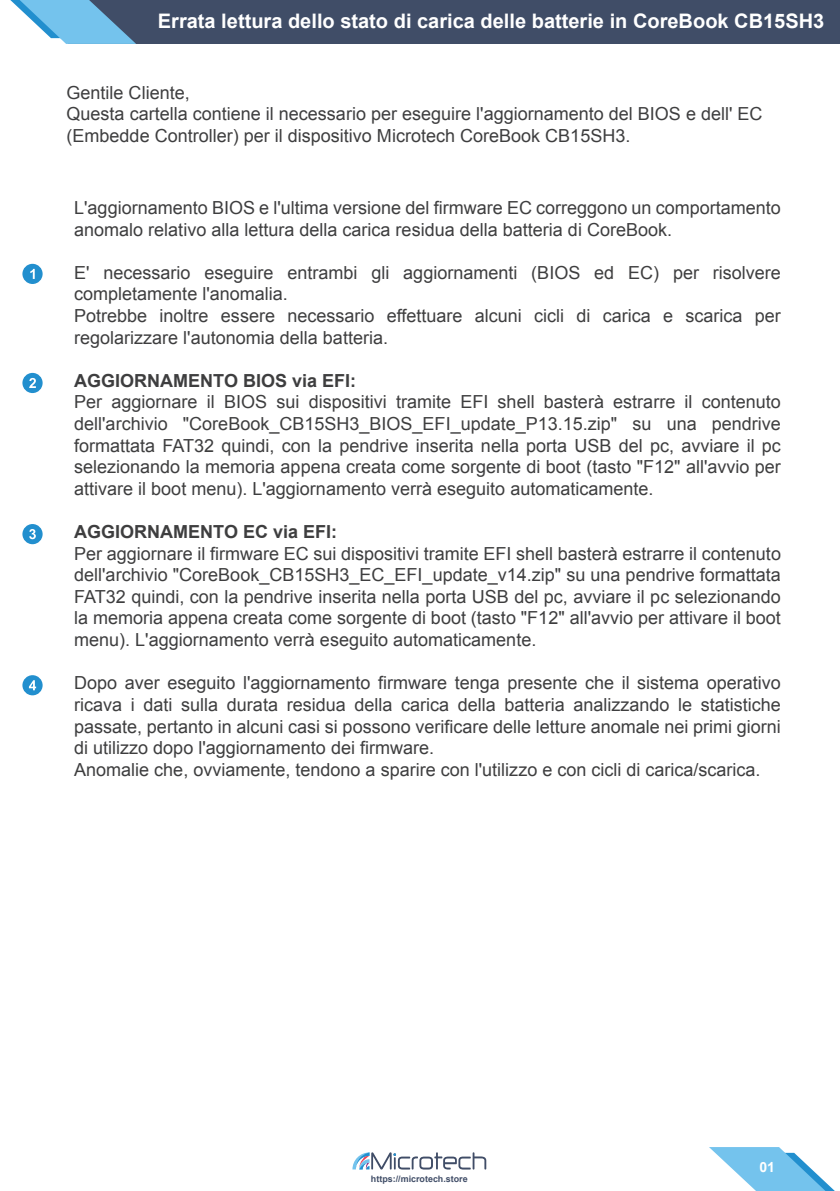
<style>
.page{position:relative;width:840px;height:1191px;background:#fff}
.page>*{position:absolute;margin:0;border:0;box-sizing:border-box;transform-origin:0 0}
.t1{font:700 20px "Arial";color:#fff}
.t2{font:18px/21.6px "Arial";color:#3e3e3f}
.t3{font:700 18px "Arial";color:#3e3e3f}
.t4{font:700 14px "Arial";color:#fff}
.t5{font:700 9px "Arial";color:#404d67}
</style>
<div class="page">
<div style="left:68px;top:0;width:771px;height:44px;background:#404d67"></div>
<svg style="left:10px;top:0;width:126px;height:44px"></svg>
<div style="left:22px;top:264px;width:21px;height:20px;background:#228fce;border-radius:50%"></div>
<svg style="left:30px;top:269px;width:5px;height:10px"></svg>
<div style="left:22px;top:373px;width:21px;height:20px;background:#228fce;border-radius:50%"></div>
<svg style="left:29px;top:378px;width:7px;height:10px"></svg>
<svg style="left:352px;top:1152px;width:134px;height:17px"></svg>
<svg style="left:709px;top:1147px;width:125px;height:44px"></svg>
<div style="left:22px;top:524px;width:21px;height:20px;background:#228fce;border-radius:50%"></div>
<svg style="left:29px;top:529px;width:7px;height:10px"></svg>
<div style="left:22px;top:675px;width:21px;height:20px;background:#228fce;border-radius:50%"></div>
<svg style="left:29px;top:680px;width:7px;height:10px"></svg>
<p class="t1" style="left:158px;top:7px;width:667px">Errata lettura dello stato di carica delle batterie in CoreBook CB15SH3</p>
<p class="t2" style="left:66px;top:82px;width:697px">Gentile Cliente,<br>Questa cartella contiene il necessario per eseguire l'aggiornamento del BIOS e dell' EC (Embedde Controller) per il dispositivo Microtech CoreBook CB15SH3.</p>
<p class="t2" style="left:74px;top:197px;width:708px">L'aggiornamento BIOS e l'ultima versione del firmware EC correggono un comportamento anomalo relativo alla lettura della carica residua della batteria di CoreBook.</p>
<p class="t2" style="left:74px;top:262px;width:708px">E' necessario eseguire entrambi gli aggiornamenti (BIOS ed EC) per risolvere completamente l'anomalia.<br>Potrebbe inoltre essere necessario effettuare alcuni cicli di carica e scarica per regolarizzare l'autonomia della batteria.</p>
<p class="t3" style="left:74px;top:368px;width:283px">AGGIORNAMENTO BIOS via EFI:</p>
<p class="t2" style="left:74px;top:391px;width:708px;text-align:justify">Per aggiornare il BIOS sui dispositivi tramite EFI shell basterà estrarre il contenuto dell'archivio "CoreBook_CB15SH3_BIOS_EFI_update_P13.15.zip" su una pendrive formattata FAT32 quindi, con la pendrive inserita nella porta USB del pc, avviare il pc selezionando la memoria appena creata come sorgente di boot (tasto "F12" all'avvio per attivare il boot menu). L'aggiornamento verrà eseguito automaticamente.</p>
<p class="t3" style="left:74px;top:520px;width:264px">AGGIORNAMENTO EC via EFI:</p>
<p class="t2" style="left:74px;top:543px;width:708px;text-align:justify">Per aggiornare il firmware EC sui dispositivi tramite EFI shell basterà estrarre il contenuto dell'archivio "CoreBook_CB15SH3_EC_EFI_update_v14.zip" su una pendrive formattata FAT32 quindi, con la pendrive inserita nella porta USB del pc, avviare il pc selezionando la memoria appena creata come sorgente di boot (tasto "F12" all'avvio per attivare il boot menu). L'aggiornamento verrà eseguito automaticamente.</p>
<p class="t2" style="left:74px;top:672px;width:708px">Dopo aver eseguito l'aggiornamento firmware tenga presente che il sistema operativo ricava i dati sulla durata residua della carica della batteria analizzando le statistiche passate, pertanto in alcuni casi si possono verificare delle letture anomale nei primi giorni di utilizzo dopo l'aggiornamento dei firmware.<br>Anomalie che, ovviamente, tendono a sparire con l'utilizzo e con cicli di carica/scarica.</p>
<p class="t5" style="left:371px;top:1173px;width:98px">https://microtech.store</p>
<p class="t4" style="left:759px;top:1158px;width:17px">01</p>
</div>
